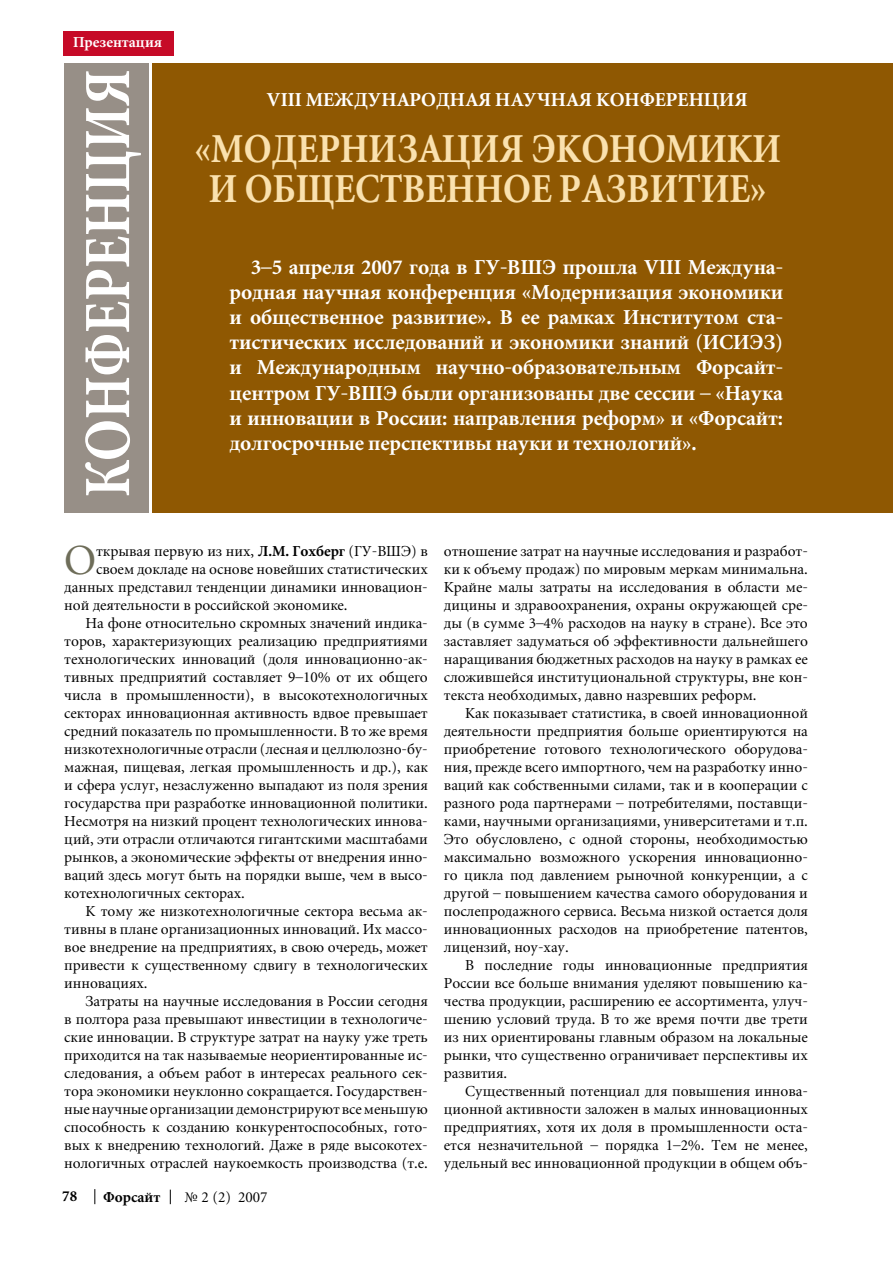
<style>
.page{position:relative;width:893px;height:1263px;background:#fff}
.page>*{position:absolute;margin:0;border:0;box-sizing:border-box;transform-origin:0 0}
.t1{font:700 66.15px "Minion Pro";color:#fff;scale:.84 1}
.t2{font:42.15px "Miniature";color:#6e6d59}
.t3{font:700 40.5px "Miniature";color:#fae1ae;scale:.9 1}
.t4{font:700 21px/25.2px "Miniature";letter-spacing:-.005em;color:#fff;text-align:justify}
.t5{font:700 19.5px "Miniature";color:#fff}
.t6{font:15px/18px "Miniature";letter-spacing:-.005em;color:#000;text-align:justify}
.t7{font:700 15px "Miniature";color:#fff}
.t8{font:700 15px "Miniature";color:#000}
.s1{font-weight:700}
</style>
<div class="page">
<svg style="left:94px;top:1189px;width:1px;height:15px"></svg>
<svg style="left:170px;top:1189px;width:1px;height:15px"></svg>
<div style="left:64px;top:32px;width:110px;height:24px;background:#c60a27"></div>
<div style="left:153px;top:64px;width:740px;height:449px;background:#8f5802"></div>
<div style="left:64px;top:64px;width:84px;height:449px;background:#978f87"></div>
<p class="t7" style="left:73px;top:35px;width:91px">Презентация</p>
<h1 class="t1" style="left:68px;top:497px;width:511px;rotate:-90deg">КОНФЕРЕНЦИЯ</h1>
<h3 class="t5" style="left:267px;top:90px;width:103px">VIII международна</h3>
<h3 class="t5" style="left:478px;top:90px;width:32px">я нау</h3>
<h3 class="t5" style="left:537px;top:90px;width:75px">чная конф</h3>
<h3 class="t5" style="left:655px;top:90px;width:94px">еренция</h3>
<h3 class="t3" style="left:195px;top:128px;width:166px">«Модерниза</h3>
<h3 class="t3" style="left:442px;top:128px;width:132px">ция экономики</h3>
<h3 class="t3" style="left:209px;top:169px;width:74px">и общ</h3>
<h3 class="t3" style="left:334px;top:169px;width:156px">ественно</h3>
<h3 class="t3" style="left:531px;top:169px;width:60px">е развити</h3>
<h3 class="t3" style="left:729px;top:169px;width:43px">е»</h3>
<p class="t4" style="left:230px;top:255px;width:555px;text-indent:21px">3–5 апреля 2007 года в ГУ-ВШЭ прошла VIII Междуна&shy;родная научная конференция «Модернизация экономики и общественное развитие». В ее рамках Институтом ста&shy;тистических исследований и экономики знаний (ИСИЭЗ) и Международным научно-образовательным Форсайт&shy;центром ГУ-ВШЭ были организованы две сессии – «Наука и инновации в России: направления реформ» и «Форсайт: долгосрочные перспективы науки и технологий».</p>
<h2 class="t2" style="left:64px;top:540px;width:34px">О</h2>
<p class="t6" style="left:96px;top:543px;width:333px">ткрывая первую из них, <span class="s1">Л.М. Гохберг</span> (ГУ-ВШЭ) в</p>
<p class="t6" style="left:96px;top:561px;width:333px">своем докладе на основе новейших статистических</p>
<p class="t6" style="left:64px;top:579px;width:365px">данных представил тенденции динамики инновацион-</p>
<p class="t6" style="left:64px;top:597px;width:285px">ной деятельности в российской экономике.</p>
<p class="t6" style="left:86px;top:615px;width:344px">На фоне относительно скромных значений индика-</p>
<p class="t6" style="left:64px;top:633px;width:365px">торов, характеризующих реализацию предприятиями</p>
<p class="t6" style="left:64px;top:651px;width:365px">технологических инноваций (доля инновационно-ак-</p>
<p class="t6" style="left:64px;top:669px;width:365px">тивных предприятий составляет 9–10% от их общего</p>
<p class="t6" style="left:64px;top:687px;width:365px">числа в промышленности), в высокотехнологичных</p>
<p class="t6" style="left:64px;top:705px;width:365px">секторах инновационная активность вдвое превышает</p>
<p class="t6" style="left:64px;top:723px;width:365px">средний показатель по промышленности. В то же время</p>
<p class="t6" style="left:64px;top:741px;width:365px">низкотехнологичные отрасли (лесная и целлюлозно-бу-</p>
<p class="t6" style="left:64px;top:759px;width:365px">мажная, пищевая, легкая промышленность и др.), как</p>
<p class="t6" style="left:64px;top:777px;width:365px">и сфера услуг, незаслуженно выпадают из поля зрения</p>
<p class="t6" style="left:64px;top:795px;width:365px">государства при разработке инновационной политики.</p>
<p class="t6" style="left:64px;top:813px;width:365px">Несмотря на низкий процент технологических иннова-</p>
<p class="t6" style="left:64px;top:831px;width:365px">ций, эти отрасли отличаются гигантскими масштабами</p>
<p class="t6" style="left:64px;top:849px;width:365px">рынков, а экономические эффекты от внедрения инно-</p>
<p class="t6" style="left:64px;top:867px;width:365px">ваций здесь могут быть на порядки выше, чем в высо-</p>
<p class="t6" style="left:64px;top:885px;width:182px">котехнологичных секторах.</p>
<p class="t6" style="left:86px;top:903px;width:344px">К тому же низкотехнологичные сектора весьма ак-</p>
<p class="t6" style="left:64px;top:921px;width:365px">тивны в плане организационных инноваций. Их массо-</p>
<p class="t6" style="left:64px;top:939px;width:365px">вое внедрение на предприятиях, в свою очередь, может</p>
<p class="t6" style="left:64px;top:957px;width:365px">привести к существенному сдвигу в технологических</p>
<p class="t6" style="left:64px;top:975px;width:85px">инновациях.</p>
<p class="t6" style="left:86px;top:993px;width:344px">Затраты на научные исследования в России сегодня</p>
<p class="t6" style="left:64px;top:1011px;width:363px">в полтора раза превышают инвестиции в технологиче-</p>
<p class="t6" style="left:64px;top:1029px;width:365px">ские инновации. В структуре затрат на науку уже треть</p>
<p class="t6" style="left:64px;top:1047px;width:365px">приходится на так называемые неориентированные ис-</p>
<p class="t6" style="left:64px;top:1065px;width:365px">следования, а объем работ в интересах реального сек-</p>
<p class="t6" style="left:64px;top:1083px;width:365px">тора экономики неуклонно сокращается. Государствен-</p>
<p class="t6" style="left:64px;top:1101px;width:365px">ные научные организации демонстрируют все меньшую</p>
<p class="t6" style="left:64px;top:1119px;width:365px">способность к созданию конкурентоспособных, гото-</p>
<p class="t6" style="left:64px;top:1137px;width:365px">вых к внедрению технологий. Даже в ряде высокотех-</p>
<p class="t6" style="left:64px;top:1155px;width:365px">нологичных отраслей наукоемкость производства (т.е.</p>
<p class="t8" style="left:62px;top:1189px;width:16px">78</p>
<p class="t8" style="left:103px;top:1189px;width:59px">Форсайт</p>
<p class="t6" style="left:185px;top:1188px;width:84px">№ 2 (2) 2007</p>
<p class="t6" style="left:444px;top:543px;width:366px">отношение затрат на научные исследования и разработ&shy;ки к объему продаж) по мировым меркам минимальна.<br>Крайне малы затраты на исследования в области ме&shy;дицины и здравоохранения, охраны окружающей сре&shy;ды (в сумме 3–4% расходов на науку в стране). Все это заставляет задуматься об эффективности дальнейшего наращивания бюджетных расходов на науку в рамках ее сложившейся институциональной структуры, вне кон&shy;текста необходимых, давно назревших реформ.</p>
<p class="t6" style="left:444px;top:705px;width:365px;text-indent:21px">Как показывает статистика, в своей инновационной деятельности предприятия больше ориентируются на приобретение готового технологического оборудова&shy;ния, прежде всего импортного, чем на разработку инно&shy;ваций как собственными силами, так и в кооперации с разного рода партнерами – потребителями, поставщи&shy;ками, научными организациями, университетами и т.п.<br>Это обусловлено, с одной стороны, необходимо-стью максимально возможного ускорения инновационно&shy;го цикла под давлением рыночной конкуренции, а с другой – повышением качества самого оборудования и послепродажного сервиса. Весьма низкой остается доля инновационных расходов на приобретение патентов, лицензий, ноу-хау.</p>
<p class="t6" style="left:444px;top:957px;width:366px;text-indent:21px">В последние годы инновационные предприятия России все больше внимания уделяют повышению ка&shy;чества продукции, расширению ее ассортимента, улуч&shy;шению условий труда. В то же время почти две трети из них ориентированы главным образом на локальные рынки, что существенно ограничивает перспективы их развития.</p>
<p class="t6" style="left:444px;top:1083px;width:366px;text-indent:21px">Существенный потенциал для повышения иннова&shy;ционной активности заложен в малых инновационных предприятиях, хотя их доля в промышленности оста&shy;ется незначительной – порядка 1–2%. Тем не менее, удельный вес инновационной продукции в общем объ-</p>
</div>
